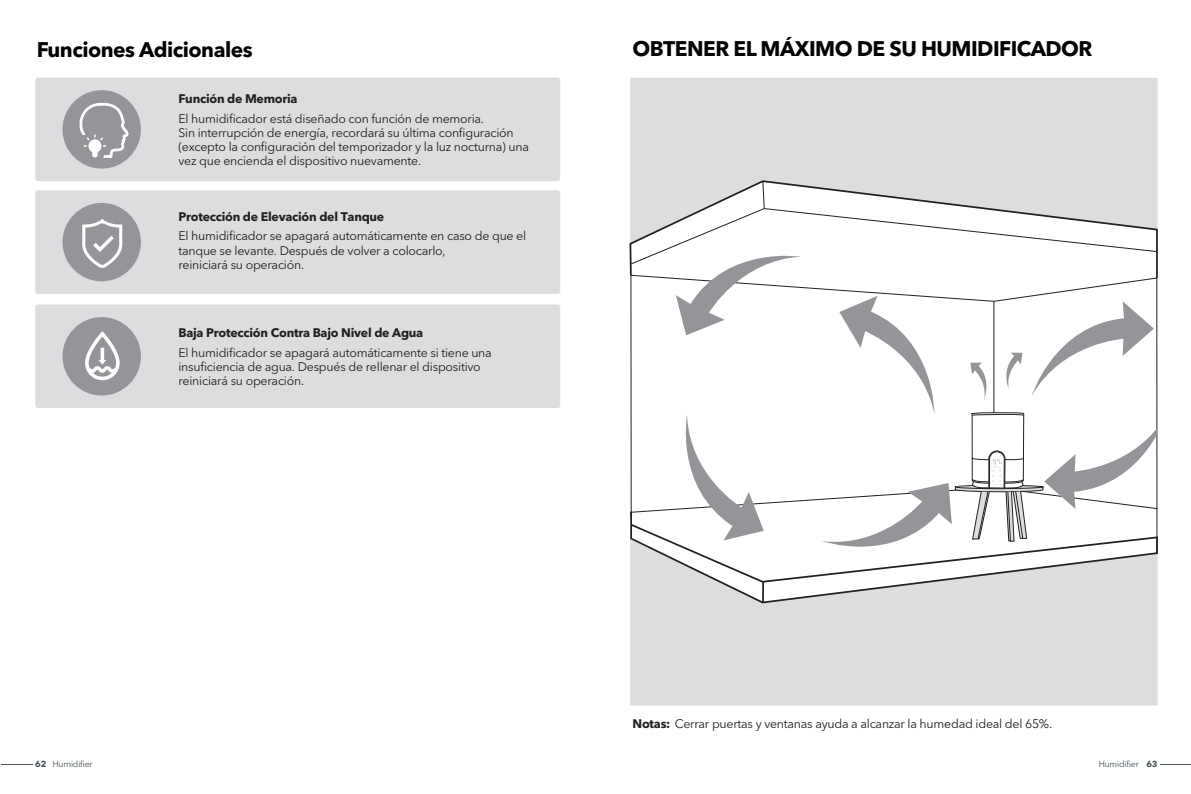
<style>
.page{position:relative;width:1191px;height:794px;background:#fff}
.page>*{position:absolute;margin:0;border:0;box-sizing:border-box;transform-origin:0 0}
.t1{font:700 21px "Avenir Next LT Pro";letter-spacing:-.025em;color:#030303}
.t2{font:12.42px/14.2px "Avenir Next LT Pro";letter-spacing:-.02em;color:#231f20}
.t3{font:700 12.42px "Avenir Next LT Pro";letter-spacing:-.02em;color:#231f20}
.t4{font:8.75px "Avenir Next LT Pro";letter-spacing:-.025em;color:#475359}
.s1{font-weight:700}
</style>
<div class="page">
<div style="left:35px;top:78px;width:525px;height:103px;background:#dcdddf;border-radius:3px"></div>
<div style="left:63px;top:90px;width:78px;height:79px;background:#939598;border-radius:50%"></div>
<svg style="left:79px;top:102px;width:50px;height:56px"></svg>
<div style="left:35px;top:190px;width:525px;height:104px;background:#dcdddf;border-radius:3px"></div>
<div style="left:63px;top:203px;width:78px;height:78px;background:#939598;border-radius:50%"></div>
<svg style="left:82px;top:219px;width:40px;height:49px"></svg>
<div style="left:35px;top:304px;width:525px;height:104px;background:#dcdddf;border-radius:3px"></div>
<div style="left:63px;top:317px;width:78px;height:78px;background:#939598;border-radius:50%"></div>
<svg style="left:85px;top:331px;width:35px;height:49px"></svg>
<hr style="left:1px;top:764px;width:31px;height:1px;background:#475359">
<hr style="left:1160px;top:764px;width:31px;height:1px;background:#475359">
<div style="left:632px;top:78px;width:525px;height:101px;background:#dcdddf"></div>
<div style="left:632px;top:604px;width:525px;height:101px;background:#dcdddf"></div>
<svg style="left:629px;top:179px;width:529px;height:100px"></svg>
<svg style="left:632px;top:522px;width:526px;height:82px"></svg>
<hr style="left:762px;top:581px;width:2px;height:21px;background:#231f20">
<svg style="left:632px;top:181px;width:525px;height:391px"></svg>
<h1 class="t1" style="left:37px;top:37px;width:217px">Funciones Adicionales</h1>
<h1 class="t1" style="left:632px;top:35px;width:462px">OBTENER EL MÁXIMO DE SU HUMIDIFICADOR</h1>
<p class="t3" style="left:178px;top:91px;width:121px">Función de Memoria</p>
<p class="t2" style="left:178px;top:111px;width:352px">El humidificador está diseñado con función de memoria.<br>Sin interrupción de energía, recordará su última configuración (excepto la configuración del temporizador y la luz nocturna) una vez que encienda el dispositivo nuevamente.</p>
<p class="t3" style="left:178px;top:209px;width:207px">Protección de Elevación del Tanque</p>
<p class="t2" style="left:178px;top:229px;width:349px">El humidificador se apagará automáticamente en caso de que el tanque se levante. Después de volver a colocarlo,<br>reiniciará su operación.</p>
<p class="t3" style="left:178px;top:325px;width:246px">Baja Protección Contra Bajo Nivel de Agua</p>
<p class="t2" style="left:178px;top:345px;width:315px">El humidificador se apagará automáticamente si tiene una insuficiencia de agua. Después de rellenar el dispositivo reiniciará su operación.</p>
<p class="t2" style="left:632px;top:717px;width:421px"><span class="s1">Notas:</span> Cerrar puertas y ventanas ayuda a alcanzar la humedad ideal del 65%.</p>
<p class="t4" style="left:35px;top:759px;width:59px"><span class="s1">62</span> Humidifier</p>
<p class="t4" style="left:1098px;top:759px;width:60px">Humidifier <span class="s1">63</span></p>
</div>
